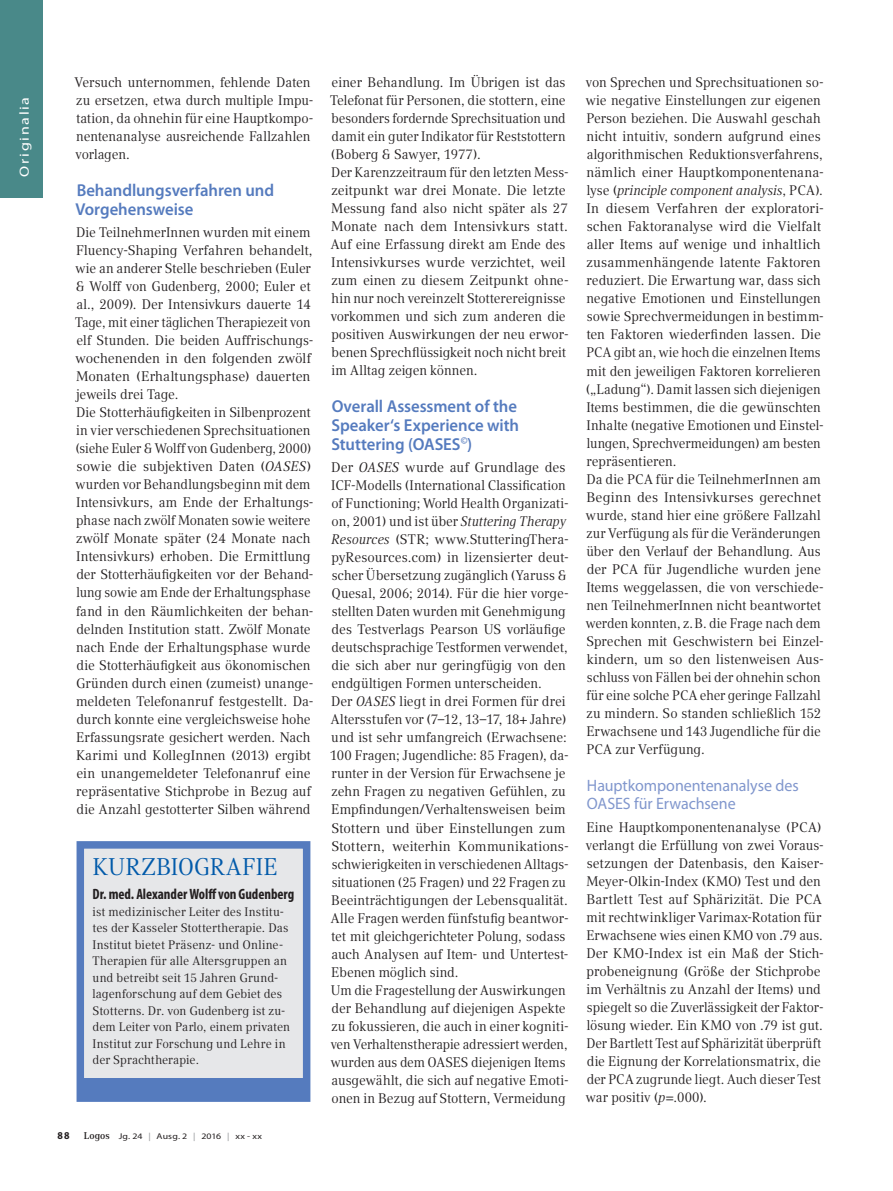
<style>
.page{position:relative;width:893px;height:1191px;background:#fff}
.page>*{position:absolute;margin:0;border:0;box-sizing:border-box;transform-origin:0 0}
.t1{font:24px "Compatil Text LT Pro";letter-spacing:.01em;color:#015aaa;scale:.96 1}
.t2{font:600 17.25px/18.8px "Myriad Pro";letter-spacing:-.005em;color:#557bbe}
.t3{font:16.5px/18.8px "Myriad Pro";letter-spacing:-.005em;color:#8197cd}
.t4{font:700 condensed 15px "Myriad Pro";letter-spacing:-.005em;color:#231f20}
.t5{font:13.8px/18px "Compatil Text LT Pro";letter-spacing:-.005em;color:#231f20;scale:.96 1}
.t6{font:13.8px/18px "Compatil Text LT Pro";letter-spacing:-.005em;color:#231f20}
.t7{font:13.2px "Myriad Pro";letter-spacing:.105em;color:#fff;scale:1.21 1}
.t8{font:12.3px/16.5px "Compatil Text LT Pro";color:#231f20}
.t9{font:700 10.5px "Myriad Pro";color:#231f20;scale:.94 1}
.t10{font:8.4px "Myriad Pro";letter-spacing:.01em;color:#231f20;scale:1.18 1}
.s1{font-style:italic}
.s2{font-family:"Compatil Text LT Pro";font-weight:700;font-size:9.75px}
.s3{color:#939598}
</style>
<div class="page">
<div style="left:0;top:0;width:43px;height:198px;background:#498989"></div>
<div style="left:80px;top:845px;width:227px;height:253px;background:#e6e7e9"></div>
<div style="left:77px;top:841px;width:233px;height:260px;border:8px solid #557bbe"></div>
<div style="left:83px;top:1078px;width:220px;height:19px;background:#557bbe"></div>
<p class="t7" style="left:16px;top:176px;width:67px;rotate:-90deg">Originalia</p>
<p class="t5" style="left:75px;top:73px;width:250px">Versuch unternommen, fehlende Daten zu ersetzen, etwa durch multiple Impu&shy;tation, da ohnehin für eine Hauptkompo&shy;nentenanalyse ausreichende Fallzahlen vorlagen.</p>
<p class="t2" style="left:75px;top:180px;width:200px">Behandlungsverfahren und<br>Vorgehensweise</p>
<p class="t5" style="left:75px;top:223px;width:250px">Die TeilnehmerInnen wurden mit einem Fluency-Shaping Verfahren behandelt, wie an anderer Stelle beschrieben (Euler &amp; Wolff von Gudenberg, 2000; Euler et al., 2009). Der Intensivkurs dauerte 14<br>Tage, mit einer täglichen Therapiezeit von elf Stunden. Die beiden Auffrischungs&shy;wochenenden in den folgenden zwölf Monaten (Erhaltungsphase) dauerten jeweils drei Tage.<br>Die Stotterhäufigkeiten in Silbenprozent in vier verschiedenen Sprechsituationen (siehe Euler &amp; Wolff von Gudenberg, 2000) sowie die subjektiven Daten (<span class="s1">OASES</span>) wurden vor Behandlungsbeginn mit dem Intensivkurs, am Ende der Erhaltungs&shy;phase nach zwölf Monaten sowie weitere zwölf Monate später (24 Monate nach Intensivkurs) erhoben. Die Ermittlung der Stotterhäufigkeiten vor der Behand&shy;lung sowie am Ende der Erhaltungsphase fand in den Räumlichkeiten der behan&shy;delnden Institution statt. Zwölf Monate nach Ende der Erhaltungsphase wurde die Stotterhäufigkeit aus ökonomischen Gründen durch einen (zumeist) unange&shy;meldeten Telefonanruf festgestellt. Da&shy;durch konnte eine vergleichsweise hohe Erfassungsrate gesichert werden. Nach Karimi und KollegInnen (2013) ergibt ein unangemeldeter Telefonanruf eine repräsentative Stichprobe in Bezug auf die Anzahl gestotterter Silben während</p>
<h1 class="t1" style="left:93px;top:852px;width:194px">KURZBIOGRAFIE</h1>
<p class="t4" style="left:93px;top:884px;width:203px">Dr. med. Alexander Wolff von Gudenberg</p>
<p class="t8" style="left:93px;top:903px;width:199px">ist medizinischer Leiter des Institu&shy;tes der Kasseler Stottertherapie. Das Institut bietet Präsenz- und Online-Therapien für alle Altersgruppen an und betreibt seit 15 Jahren Grund&shy;lagenforschung auf dem Gebiet des Stotterns. Dr. von Gudenberg ist zu&shy;dem Leiter von Parlo, einem privaten Institut zur Forschung und Lehre in der Sprachtherapie.</p>
<p class="t9" style="left:58px;top:1128px;width:14px">88</p>
<p class="t10" style="left:84px;top:1131px;width:152px"><span class="s2">Logos</span> Jg. 24 <span class="s3">|</span> Ausg. 2 <span class="s3">|</span> 2016 <span class="s3">|</span> xx - xx</p>
<p class="t6" style="left:330px;top:73px;width:240px">einer Behandlung. Im Übrigen ist das Telefonat für Personen, die stottern, eine besonders fordernde Sprechsituation und damit ein guter Indikator für Reststottern (Boberg &amp; Sawyer, 1977).<br>Der Karenzzeitraum für den letzten Mess&shy;zeitpunkt war drei Monate. Die letzte Messung fand also nicht später als 27<br>Monate nach dem Intensivkurs statt.<br>Auf eine Erfassung direkt am Ende des Intensivkurses wurde verzichtet, weil zum einen zu diesem Zeitpunkt ohne&shy;hin nur noch vereinzelt Stotterereignisse vorkommen und sich zum anderen die positiven Auswirkungen der neu erwor&shy;benen Sprechflüssigkeit noch nicht breit im Alltag zeigen können.</p>
<p class="t2" style="left:331px;top:397px;width:189px">Overall Assessment of the<br>Speaker‘s Experience with<br>Stuttering (OASES<sup>©</sup>)</p>
<p class="t6" style="left:330px;top:458px;width:240px">Der <span class="s1">OASES</span> wurde auf Grundlage des ICF-Modells (International Classification of Functioning; World Health Organizati&shy;on, 2001) und ist über <span class="s1">Stuttering Therapy Resources</span> (STR; www.StutteringThera&shy;pyResources.com) in lizensierter deut&shy;scher Übersetzung zugänglich (Yaruss &amp; Quesal, 2006; 2014). Für die hier vorge&shy;stellten Daten wurden mit Genehmigung des Testverlags Pearson US vorläufige deutschsprachige Testformen verwendet, die sich aber nur geringfügig von den endgültigen Formen unterscheiden.<br>Der <span class="s1">OASES</span> liegt in drei Formen für drei Altersstufen vor (7–12, 13–17, 18+ Jahre) und ist sehr umfangreich (Erwachsene:<br>100 Fragen; Jugendliche: 85 Fragen), da&shy;runter in der Version für Erwachsene je zehn Fragen zu negativen Gefühlen, zu Empfindungen/Verhaltensweisen beim Stottern und über Einstellungen zum Stottern, weiterhin Kommunikations&shy;schwierigkeiten in verschiedenen Alltags&shy;situationen (25 Fragen) und 22 Fragen zu Beeinträchtigungen der Lebensqualität.<br>Alle Fragen werden fünfstufig beantwor&shy;tet mit gleichgerichteter Polung, sodass auch Analysen auf Item- und Untertest-Ebenen möglich sind.<br>Um die Fragestellung der Auswirkungen der Behandlung auf diejenigen Aspekte zu fokussieren, die auch in einer kogniti&shy;ven Verhaltenstherapie adressiert werden, wurden aus dem OASES diejenigen Items ausgewählt, die sich auf negative Emoti&shy;onen in Bezug auf Stottern, Vermeidung</p>
<p class="t5" style="left:586px;top:73px;width:249px">von Sprechen und Sprechsituationen so&shy;wie negative Einstellungen zur eigenen Person beziehen. Die Auswahl geschah nicht intuitiv, sondern aufgrund eines algorithmischen Reduktionsverfahrens, nämlich einer Hauptkomponentenana&shy;lyse (<span class="s1">principle component analysis</span>, PCA).<br>In diesem Verfahren der exploratori&shy;schen Faktoranalyse wird die Vielfalt aller Items auf wenige und inhaltlich zusammenhängende latente Faktoren reduziert. Die Erwartung war, dass sich negative Emotionen und Einstellungen sowie Sprechvermeidungen in bestimm&shy;ten Faktoren wiederfinden lassen. Die PCA gibt an, wie hoch die einzelnen Items mit den jeweiligen Faktoren korrelieren („Ladung“). Damit lassen sich diejenigen Items bestimmen, die die gewünschten Inhalte (negative Emotionen und Einstel&shy;lungen, Sprechvermeidungen) am besten repräsentieren.<br>Da die PCA für die TeilnehmerInnen am Beginn des Intensivkurses gerechnet wurde, stand hier eine größere Fallzahl zur Verfügung als für die Veränderungen über den Verlauf der Behandlung. Aus der PCA für Jugendliche wurden jene Items weggelassen, die von verschiede&shy;nen TeilnehmerInnen nicht beantwortet werden konnten, z.B. die Frage nach dem Sprechen mit Geschwistern bei Einzel&shy;kindern, um so den listenweisen Aus&shy;schluss von Fällen bei der ohnehin schon für eine solche PCA eher geringe Fallzahl zu mindern. So standen schließlich 152<br>Erwachsene und 143 Jugendliche für die PCA zur Verfügung.</p>
<p class="t3" style="left:587px;top:775px;width:213px">Hauptkomponentenanalyse des<br>OASES für Erwachsene</p>
<p class="t6" style="left:586px;top:818px;width:239px">Eine Hauptkomponentenanalyse (PCA) verlangt die Erfüllung von zwei Voraus&shy;setzungen der Datenbasis, den Kaiser-Meyer-Olkin-Index (KMO) Test und den Bartlett Test auf Sphärizität. Die PCA mit rechtwinkliger Varimax-Rotation für Erwachsene wies einen KMO von .79 aus.<br>Der KMO-Index ist ein Maß der Stich&shy;probeneignung (Größe der Stichprobe im Verhältnis zu Anzahl der Items) und spiegelt so die Zuverlässigkeit der Faktor&shy;lösung wieder. Ein KMO von .79 ist gut.<br>Der Bartlett Test auf Sphärizität überprüft die Eignung der Korrelationsmatrix, die der PCA zugrunde liegt. Auch dieser Test war positiv (<span class="s1">p</span>=.000).</p>
</div>
